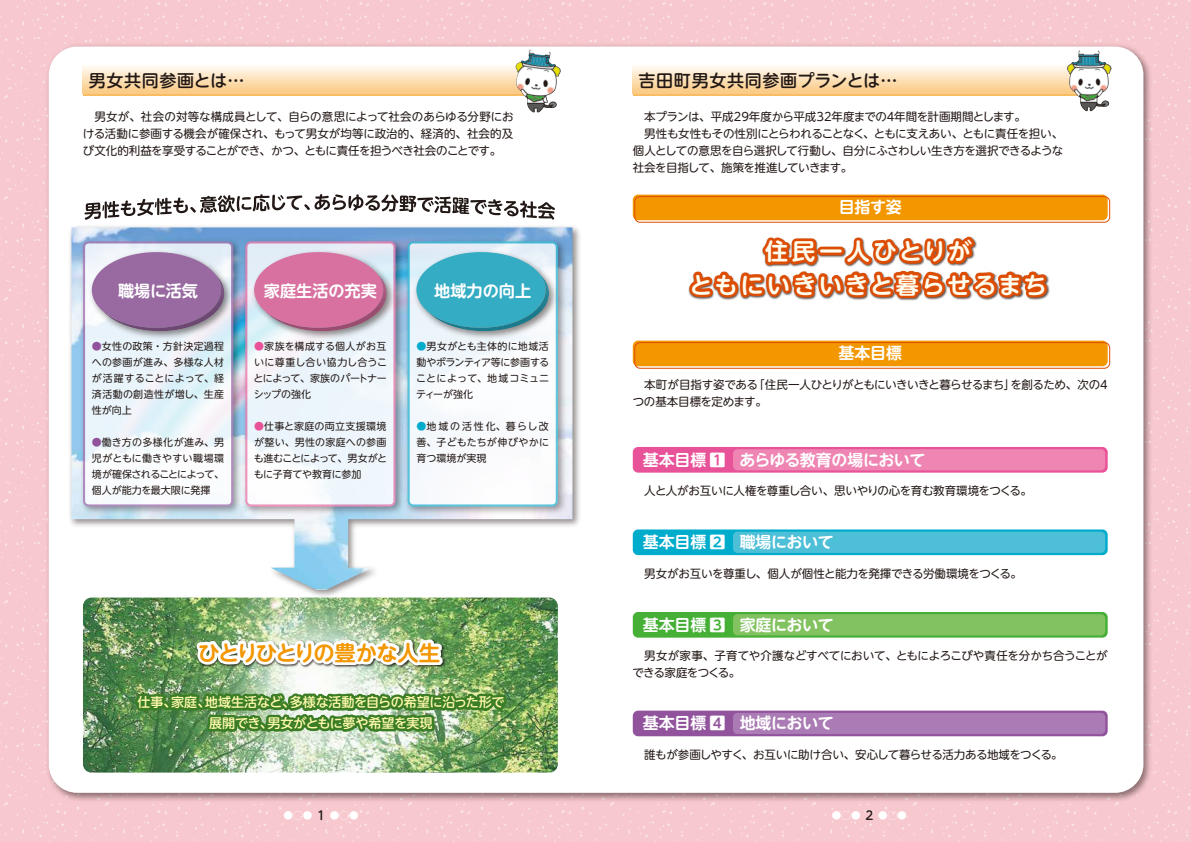
<style>
.page{position:relative;width:1191px;height:842px;background:#f7c8ce}
.page>*{position:absolute;margin:0;border:0;box-sizing:border-box;transform-origin:0 0}
.t1{font:700 23.1px/33.5px "UD Shin M Go Pro De";letter-spacing:.12em;color:#fffeee;text-align:center}
.t2{font:700 21.3px "UD Shin M Go Pro De";letter-spacing:-.07em;color:#f39700}
.t3{font:500 17px "UD Shin M Go Pro";letter-spacing:.04em;color:#221815}
.t4{font:700 16.2px "UD Shin M Go Pro De";color:#fff}
.t5{font:700 16px "UD Shin M Go Pro De";letter-spacing:-.015em;color:#fff}
.t6{font:500 13.1px/21px "UD Shin M Go Pro";letter-spacing:-.025em;color:#fff9ac;text-align:center}
.t7{font:11.5px/17px "UD Shin M Go Pro";letter-spacing:-.035em;color:#221815}
.t8{font:10px/16px "UD Shin M Go Pro";letter-spacing:.005em;color:#221815;text-align:justify}
.t9{font:500 9.6px "UD Shin M Go Pro";color:#fff}
.s1{color:#92539d}
.s2{color:#e85298}
.s3{color:#00accc}
.s4{font-size:12px;color:#221815}
</style>
<div class="page">
<img style="left:43px;top:41px;width:1111px;height:763px">
<div style="left:49px;top:47px;width:1094px;height:746px;background:#fff;border-radius:28px"></div>
<img style="left:34px;top:199px;width:546px;height:405px">
<img style="left:71px;top:227px;width:501px;height:363px">
<hr style="left:83px;top:93px;width:450px;height:3px;background:#f8bd63">
<svg style="left:83px;top:65px;width:450px;height:28px;background:#fbe2bc"></svg>
<hr style="left:633px;top:93px;width:450px;height:3px;background:#f8bd63">
<svg style="left:633px;top:65px;width:450px;height:28px;background:#fbe1bb"></svg>
<img style="left:402px;top:236px;width:167px;height:282px">
<img style="left:516px;top:50px;width:14px;height:15px">
<img style="left:1076px;top:50px;width:22px;height:12px">
<div style="left:633px;top:195px;width:474px;height:25px;background:#f39700;border-radius:5px"></div>
<div style="left:634px;top:196px;width:476px;height:27px;border:1px solid #dd4d04;border-radius:5px"></div>
<div style="left:633px;top:341px;width:474px;height:25px;background:#f39700;border-radius:5px"></div>
<div style="left:634px;top:342px;width:476px;height:27px;border:1px solid #dd4d04;border-radius:5px"></div>
<div style="left:633px;top:447px;width:474px;height:26px;background:#e85298;border-radius:5px"></div>
<div style="left:733px;top:449px;width:372px;height:21px;background:#ee85b2;border-radius:4px"></div>
<div style="left:633px;top:529px;width:474px;height:26px;background:#00accc;border-radius:5px"></div>
<div style="left:733px;top:532px;width:372px;height:21px;background:#4dbfd7;border-radius:4px"></div>
<div style="left:633px;top:612px;width:474px;height:26px;background:#45b035;border-radius:5px"></div>
<div style="left:733px;top:614px;width:372px;height:21px;background:#83c260;border-radius:4px"></div>
<div style="left:633px;top:711px;width:474px;height:25px;background:#92539d;border-radius:5px"></div>
<div style="left:733px;top:713px;width:372px;height:21px;background:#aa7bb4;border-radius:4px"></div>
<svg style="left:85px;top:194px;width:470px;height:26px"></svg>
<img style="left:74px;top:241px;width:484px;height:532px">
<svg style="left:686px;top:194px;width:365px;height:150px"></svg>
<h3 class="t3" style="left:89px;top:66px;width:157px">男女共同参画とは…</h3>
<h3 class="t3" style="left:638px;top:66px;width:260px">吉田町男女共同参画プランとは…</h3>
<p class="t7" style="left:83px;top:107px;width:432px;text-align:justify">　男女が、社会の対等な構成員として、自らの意思によって社会のあらゆる分野における活動に参画する機会が確保され、もって男女が均等に政治的、経済的、社会的及び文化的利益を享受することができ、かつ、ともに責任を担うべき社会のことです。</p>
<p class="t7" style="left:633px;top:107px;width:432px">　本プランは、平成29年度から平成32年度までの４年間を計画期間とします。<br>　男性も女性もその性別にとらわれることなく、ともに支えあい、ともに責任を担い、個人としての意思を自ら選択して行動し、自分にふさわしい生き方を選択できるような社会を目指して、施策を推進していきます。</p>
<h3 class="t4" style="left:118px;top:278px;width:82px">職場に活気</h3>
<p class="t8" style="left:92px;top:338px;width:134px"><span class="s1">●</span>女性の政策・方針決定過程への参画が進み、多様な人材が活躍することによって、経済活動の創造性が増し、生産性が向上</p>
<p class="t8" style="left:92px;top:434px;width:134px"><span class="s1">●</span>働き方の多様化が進み、男児がともに働きやすい職場環境が確保されることによって、個人が能力を最大限に発揮</p>
<h3 class="t4" style="left:264px;top:278px;width:115px">家庭生活の充実</h3>
<p class="t8" style="left:254px;top:338px;width:135px"><span class="s2">●</span>家族を構成する個人がお互いに尊重し合い協力し合うことによって、家族のパートナーシップの強化</p>
<p class="t8" style="left:254px;top:418px;width:135px"><span class="s2">●</span>仕事と家庭の両立支援環境が整い、男性の家庭への参画も進むことによって、男女がともに子育てや教育に参加</p>
<h3 class="t4" style="left:434px;top:278px;width:98px">地域力の向上</h3>
<p class="t8" style="left:416px;top:338px;width:135px"><span class="s3">●</span>男女がとも主体的に地域活動やボランティア等に参画することによって、地域コミュニティーが強化</p>
<p class="t8" style="left:416px;top:418px;width:134px"><span class="s3">●</span>地域の活性化、暮らし改善、子どもたちが伸びやかに育つ環境が実現</p>
<h2 class="t2" style="left:198px;top:635px;width:243px">ひとりひとりの豊かな人生</h2>
<p class="t6" style="left:137px;top:691px;width:369px">仕事、家庭、地域生活など、多様な活動を自らの希望に沿った形で展開でき、男女がともに夢や希望を実現</p>
<h3 class="t5" style="left:838px;top:194px;width:64px">目指す姿</h3>
<h1 class="t1" style="left:689px;top:233px;width:359px">住民一人ひとりが<br>ともにいきいきと暮らせるまち</h1>
<h3 class="t5" style="left:838px;top:340px;width:65px">基本目標</h3>
<p class="t7" style="left:632px;top:376px;width:478px">　本町が目指す姿である「住民一人ひとりがともにいきいきと暮らせるまち」を創るため、次の４つの基本目標を定めます。</p>
<h3 class="t5" style="left:643px;top:447px;width:284px">基本目標 1 あらゆる教育の場において</h3>
<p class="t7" style="left:633px;top:482px;width:400px">　人と人がお互いに人権を尊重し合い、思いやりの心を育む教育環境をつくる。</p>
<h3 class="t5" style="left:643px;top:529px;width:192px">基本目標 2 職場において</h3>
<p class="t7" style="left:633px;top:564px;width:390px">　男女がお互いを尊重し、個人が個性と能力を発揮できる労働環境をつくる。</p>
<h3 class="t5" style="left:643px;top:612px;width:192px">基本目標 3 家庭において</h3>
<p class="t7" style="left:632px;top:647px;width:477px">　男女が家事、子育てや介護などすべてにおいて、ともによろこびや責任を分かち合うことができる家庭をつくる。</p>
<h3 class="t5" style="left:643px;top:710px;width:192px">基本目標 4 地域において</h3>
<p class="t7" style="left:633px;top:746px;width:431px">　誰もが参画しやすく、お互いに助け合い、安心して暮らせる活力ある地域をつくる。</p>
<p class="t9" style="left:283px;top:808px;width:76px">●◯● <span class="s4">1</span> ●◯●</p>
<p class="t9" style="left:832px;top:808px;width:76px">●◯● <span class="s4">2</span> ●◯●</p>
</div>
